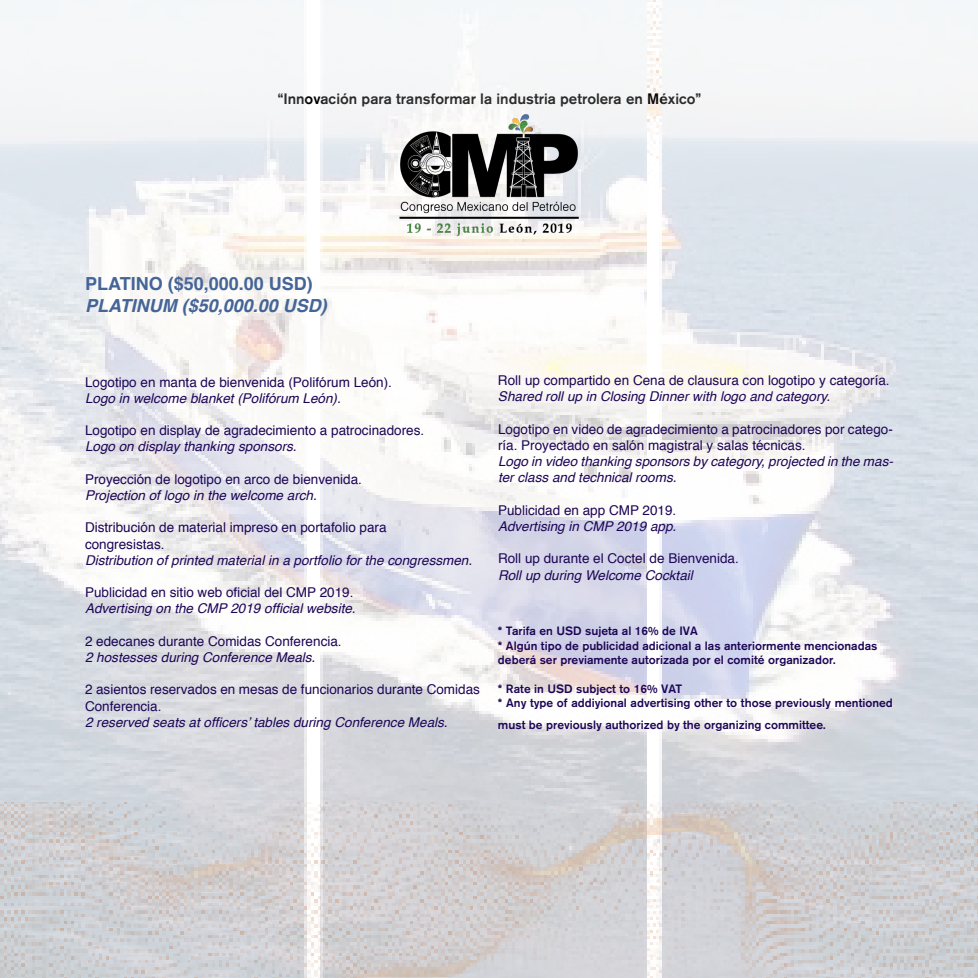
<style>
.page{position:relative;width:978px;height:978px;background:#fff}
.page>*{position:absolute;margin:0;border:0;box-sizing:border-box;transform-origin:0 0}
.t1{font:italic 700 18px "Helvetica";color:#446597}
.t2{font:700 18px "Helvetica";color:#446597}
.t3{font:500 15px "Akzidenz Grotesk BQ";color:#000}
.t4{font:13.5px/16.2px "Helvetica";color:#1d0556}
.t5{font:italic 13.5px/16.2px "Helvetica";color:#1d0556}
.t6{font:500 12px/21.6px "Akzidenz Grotesk BQ";color:#1d0556}
</style>
<div class="page">
<img style="left:0;top:0;width:978px;height:803px">
<img style="left:378px;top:113px;width:222px;height:125px">
<img style="left:0;top:803px;width:978px;height:175px">
<p class="t3" style="left:278px;top:90px;width:425px">“Innovación para transformar la industria petrolera en México”</p>
<p class="t2" style="left:85px;top:270px;width:229px">PLATINO ($50,000.00 USD)</p>
<p class="t1" style="left:85px;top:291px;width:243px">PLATINUM ($50,000.00 USD)</p>
<p class="t4" style="left:85px;top:374px;width:308px">Logotipo en manta de bienvenida (Polifórum León).</p>
<p class="t5" style="left:85px;top:390px;width:257px">Logo in welcome blanket (Polifórum León).</p>
<p class="t4" style="left:85px;top:423px;width:341px">Logotipo en display de agradecimiento a patrocinadores.</p>
<p class="t5" style="left:85px;top:439px;width:213px">Logo on display thanking sponsors.</p>
<p class="t4" style="left:85px;top:471px;width:278px">Proyección de logotipo en arco de bienvenida.</p>
<p class="t5" style="left:85px;top:488px;width:233px">Projection of logo in the welcome arch.</p>
<p class="t4" style="left:85px;top:520px;width:303px">Distribución de material impreso en portafolio para</p>
<p class="t4" style="left:85px;top:536px;width:81px">congresistas.</p>
<p class="t5" style="left:85px;top:552px;width:389px">Distribution of printed material in a portfolio for the congressmen.</p>
<p class="t4" style="left:85px;top:585px;width:270px">Publicidad en sitio web oficial del CMP 2019.</p>
<p class="t5" style="left:85px;top:601px;width:272px">Advertising on the CMP 2019 official website.</p>
<p class="t4" style="left:85px;top:633px;width:258px">2 edecanes durante Comidas Conferencia.</p>
<p class="t5" style="left:85px;top:650px;width:232px">2 hostesses during Conference Meals.</p>
<p class="t4" style="left:85px;top:682px;width:396px">2 asientos reservados en mesas de funcionarios durante Comidas<br>Conferencia.</p>
<p class="t5" style="left:85px;top:714px;width:364px">2 reserved seats at officers’ tables during Conference Meals.</p>
<p class="t4" style="left:498px;top:373px;width:393px">Roll up compartido en Cena de clausura con logotipo y categoría.</p>
<p class="t5" style="left:498px;top:389px;width:334px">Shared roll up in Closing Dinner with logo and category.</p>
<p class="t4" style="left:498px;top:421px;width:396px">Logotipo en video de agradecimiento a patrocinadores por catego&shy;ría. Proyectado en salón magistral y salas técnicas.</p>
<p class="t5" style="left:498px;top:454px;width:397px">Logo in video thanking sponsors by category, projected in the mas&shy;ter class and technical rooms.</p>
<p class="t4" style="left:498px;top:502px;width:180px">Publicidad en app CMP 2019.</p>
<p class="t5" style="left:498px;top:518px;width:180px">Advertising in CMP 2019 app.</p>
<p class="t4" style="left:498px;top:551px;width:242px">Roll up durante el Coctel de Bienvenida.</p>
<p class="t5" style="left:498px;top:567px;width:196px">Roll up during Welcome Cocktail</p>
<p class="t6" style="left:498px;top:620px;width:201px">* Tarifa en USD sujeta al 16% de IVA</p>
<p class="t6" style="left:498px;top:635px;width:381px">* Algún tipo de publicidad adicional a las anteriormente mencionadas</p>
<p class="t6" style="left:498px;top:649px;width:339px">deberá ser previamente autorizada por el comité organizador.</p>
<p class="t6" style="left:498px;top:678px;width:186px">* Rate in USD subject to 16% VAT</p>
<p class="t6" style="left:498px;top:692px;width:396px">* Any type of addiyional advertising other to those previously mentioned must be previously authorized by the organizing committee.</p>
</div>
